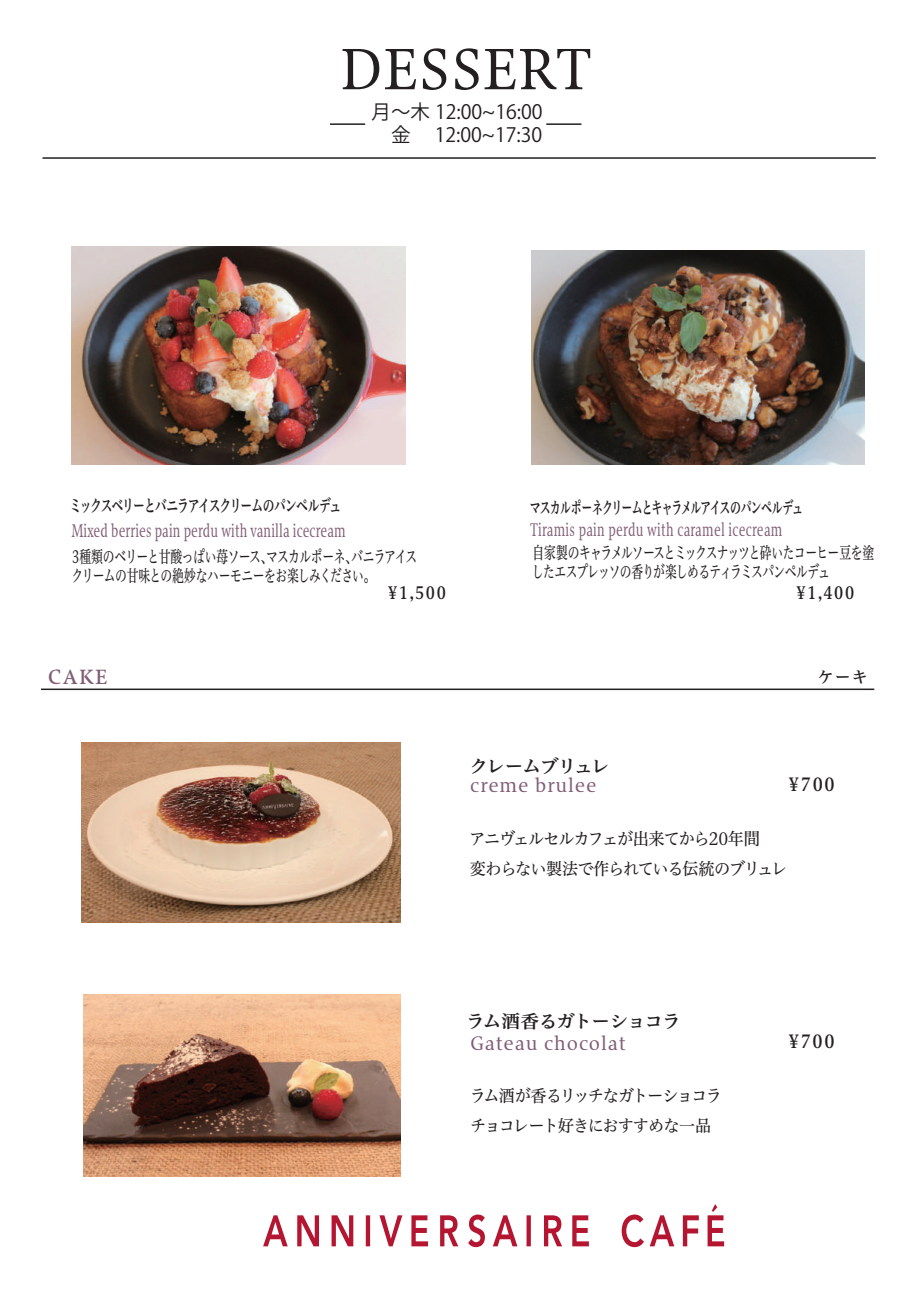
<style>
.page{position:relative;width:919px;height:1289px;background:#fff}
.page>*{position:absolute;margin:0;border:0;box-sizing:border-box;transform-origin:0 0}
.t1{font:54px "Hiragino UD Serif Std W4";color:#231f20}
.t2{font:19.8px/22.8px "Koz Go Pr 6 N";color:#231f20}
.t3{font:19.2px "Hiragino UD Serif Std N W6";color:#815e76}
.t4{font:18px "Hiragino UD Serif Std N W4";letter-spacing:.05em;color:#815e76}
.t5{font:18px "Hiragino UD Serif Std N W6";letter-spacing:-.05em;color:#231f20}
.t6{font:18px "Hiragino UD Serif Std N W6";letter-spacing:-.05em;color:#231f20;scale:.93 1}
.t7{font:16.95px/18.8px "Hiragino UD Serif Std N W4";letter-spacing:-.065em;color:#231f20;scale:.69 1}
.t8{font:16.95px "Hiragino UD Serif Std N W4";letter-spacing:.01em;color:#815e76;scale:.69 1}
.t9{font:16.95px/29.7px "Hiragino UD Serif Std N W4";letter-spacing:-.065em;color:#231f20;scale:.95 1}
.t10{font:16.95px "Hiragino UD Serif Std N W6";letter-spacing:-.075em;color:#231f20;scale:.64 1}
.t11{font:16.95px "Hiragino UD Serif Std N W6";letter-spacing:-.075em;color:#231f20;scale:.69 1}
.t12{font:16.95px "Hiragino UD Serif Std N W6";letter-spacing:-.075em;color:#231f20;scale:.89 1}
.t13{font:15.9px "Hiragino UD Serif Std N W6";color:#231f20}
</style>
<div class="page">
<hr style="left:42px;top:157px;width:833px;height:2px;background:#231f20">
<hr style="left:330px;top:123px;width:35px;height:2px;background:#231f20">
<hr style="left:546px;top:123px;width:35px;height:2px;background:#231f20">
<img style="left:72px;top:247px;width:333px;height:217px">
<img style="left:531px;top:251px;width:333px;height:213px">
<svg style="left:263px;top:1215px;width:25px;height:31px"></svg>
<svg style="left:297px;top:1215px;width:22px;height:31px"></svg>
<svg style="left:331px;top:1215px;width:22px;height:31px"></svg>
<hr style="left:366px;top:1215px;width:4px;height:31px;background:#b41530">
<svg style="left:379px;top:1215px;width:23px;height:31px"></svg>
<svg style="left:411px;top:1215px;width:17px;height:31px"></svg>
<svg style="left:440px;top:1215px;width:18px;height:31px"></svg>
<svg style="left:468px;top:1214px;width:17px;height:33px"></svg>
<svg style="left:493px;top:1215px;width:24px;height:31px"></svg>
<div style="left:526px;top:1215px;width:5px;height:31px;background:#b41530"></div>
<svg style="left:544px;top:1215px;width:18px;height:31px"></svg>
<svg style="left:572px;top:1215px;width:17px;height:31px"></svg>
<svg style="left:621px;top:1214px;width:53px;height:33px"></svg>
<svg style="left:682px;top:1215px;width:16px;height:31px"></svg>
<svg style="left:707px;top:1204px;width:17px;height:42px"></svg>
<hr style="left:41px;top:688px;width:833px;height:2px;background:#231f20">
<img style="left:83px;top:994px;width:318px;height:181px">
<img style="left:81px;top:742px;width:319px;height:180px">
<h1 class="t1" style="left:340px;top:28px;width:254px">DESSERT</h1>
<p class="t2" style="left:371px;top:101px;width:172px">月～木 12:00~16:00　金　 12:00~17:30</p>
<p class="t11" style="left:70px;top:493px;width:395px">ミックスベリーとバニラアイスクリームのパンペルデュ</p>
<p class="t8" style="left:72px;top:517px;width:398px">Mixed berries pain perdu with vanilla icecream</p>
<p class="t7" style="left:71px;top:546px;width:502px">3種類のベリーと甘酸っぱい苺ソース、マスカルポーネ、バニラアイスクリームの甘味との絶妙なハーモニーをお楽しみください。</p>
<p class="t12" style="left:388px;top:580px;width:66px">¥1,500</p>
<p class="t12" style="left:796px;top:580px;width:66px">¥1,400</p>
<p class="t10" style="left:529px;top:494px;width:428px">マスカルポーネクリームとキャラメルアイスのパンペルデュ</p>
<p class="t8" style="left:530px;top:516px;width:367px">Tiramis pain perdu with caramel icecream</p>
<p class="t7" style="left:532px;top:542px;width:497px;line-height:18.3px">自家製のキャラメルソースとミックスナッツと砕いたコーヒー豆を塗したエスプレッソの香りが楽しめるティラミスパンペルデュ</p>
<p class="t3" style="left:48px;top:662px;width:61px">CAKE</p>
<p class="t13" style="left:817px;top:664px;width:51px">ケーキ</p>
<p class="t5" style="left:469px;top:752px;width:160px">クレームブリュレ　</p>
<p class="t4" style="left:470px;top:772px;width:128px">creme brulee</p>
<p class="t6" style="left:789px;top:771px;width:51px">¥700</p>
<p class="t9" style="left:469px;top:823px;width:337px">アニヴェルセルカフェが出来てから20年間<br>変わらない製法で作られている伝統のブリュレ</p>
<p class="t5" style="left:466px;top:1007px;width:216px">ラム酒香るガトーショコラ</p>
<p class="t4" style="left:470px;top:1029px;width:157px">Gateau chocolat</p>
<p class="t6" style="left:788px;top:1027px;width:51px">¥700</p>
<p class="t9" style="left:469px;top:1080px;width:267px">ラム酒が香るリッチなガトーショコラチョコレート好きにおすすめな一品</p>
</div>
